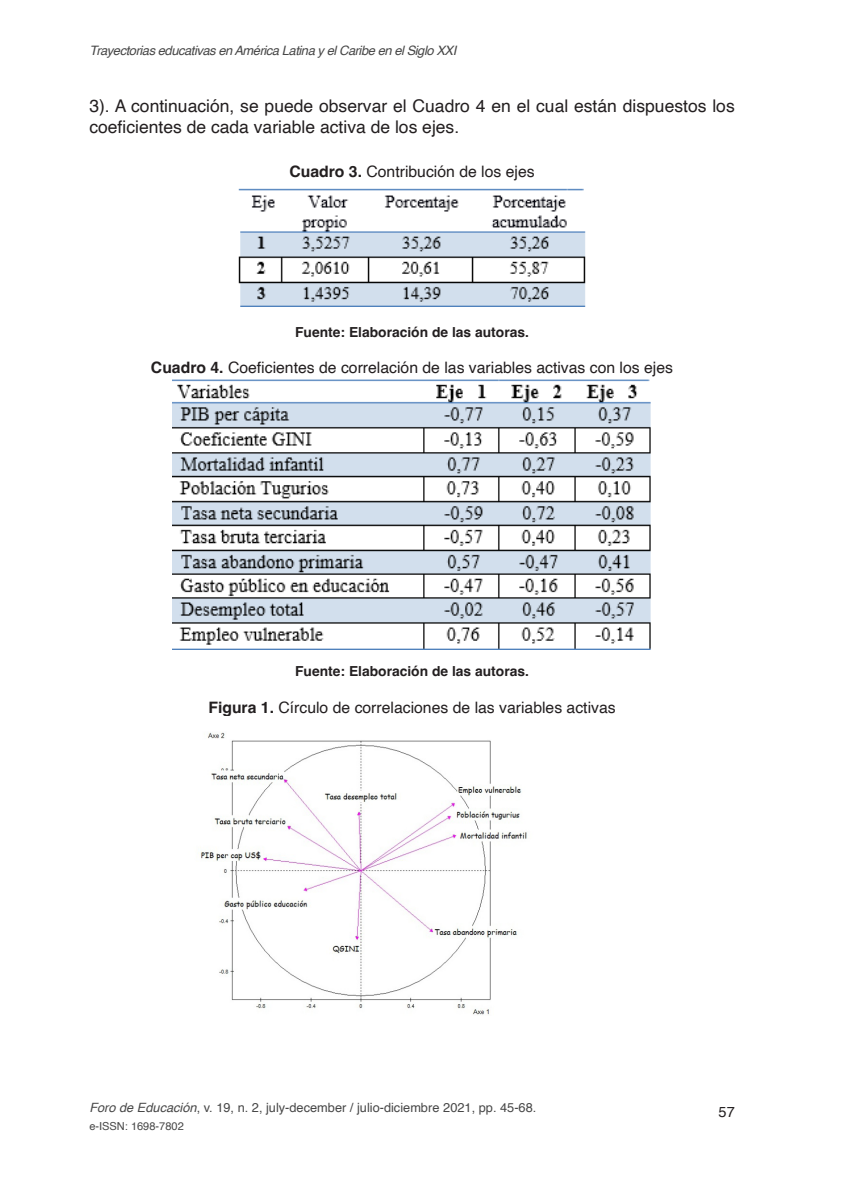
<style>
.page{position:relative;width:844px;height:1191px;background:#fff}
.page>*{position:absolute;margin:0;border:0;box-sizing:border-box;transform-origin:0 0}
.Cuerpo_de_texto{font:17.5px/21px "Helvetica";color:#231f20}
.título_img_tabla{font:15.75px "Helvetica";color:#231f20}
.t1{font:14.53px "Helvetica";color:#231f20}
.pie_img_tabla{font:700 13.83px "Helvetica";color:#231f20}
.t2{font:italic 12.95px "Helvetica";letter-spacing:-.035em;color:#474747}
.t3{font:12.78px "Helvetica";color:#474747}
.t4{font:11.03px "Helvetica";color:#474747}
.s1{font-weight:700}
.s2{font-style:italic}
</style>
<div class="page">
<img style="left:238px;top:188px;width:348px;height:118px">
<img style="left:172px;top:379px;width:479px;height:270px">
<img style="left:198px;top:732px;width:329px;height:283px">
<p class="t2" style="left:89px;top:40px;width:368px">Trayectorias educativas en América Latina y el Caribe en el Siglo XXI</p>
<p class="Cuerpo_de_texto" style="left:89px;top:96px;width:646px">3). A continuación, se puede observar el Cuadro 4 en el cual están dispuestos los coeficientes de cada variable activa de los ejes.</p>
<p class="título_img_tabla" style="left:289px;top:160px;width:247px"><span class="s1">Cuadro 3.</span> Contribución de los ejes</p>
<p class="pie_img_tabla" style="left:295px;top:324px;width:235px">Fuente: Elaboración de las autoras.</p>
<p class="título_img_tabla" style="left:151px;top:355px;width:523px"><span class="s1">Cuadro 4.</span> Coeficientes de correlación de las variables activas con los ejes</p>
<p class="pie_img_tabla" style="left:295px;top:663px;width:235px">Fuente: Elaboración de las autoras.</p>
<p class="título_img_tabla" style="left:208px;top:695px;width:409px"><span class="s1">Figura 1.</span> Círculo de correlaciones de las variables activas</p>
<p class="t3" style="left:89px;top:1097px;width:448px"><span class="s2">Foro de Educación</span>, v. 19, n. 2, july-december / julio-diciembre 2021, pp. 45-68.</p>
<p class="t4" style="left:89px;top:1117px;width:96px">e-ISSN: 1698-7802</p>
<p class="t1" style="left:718px;top:1100px;width:18px">57</p>
</div>
